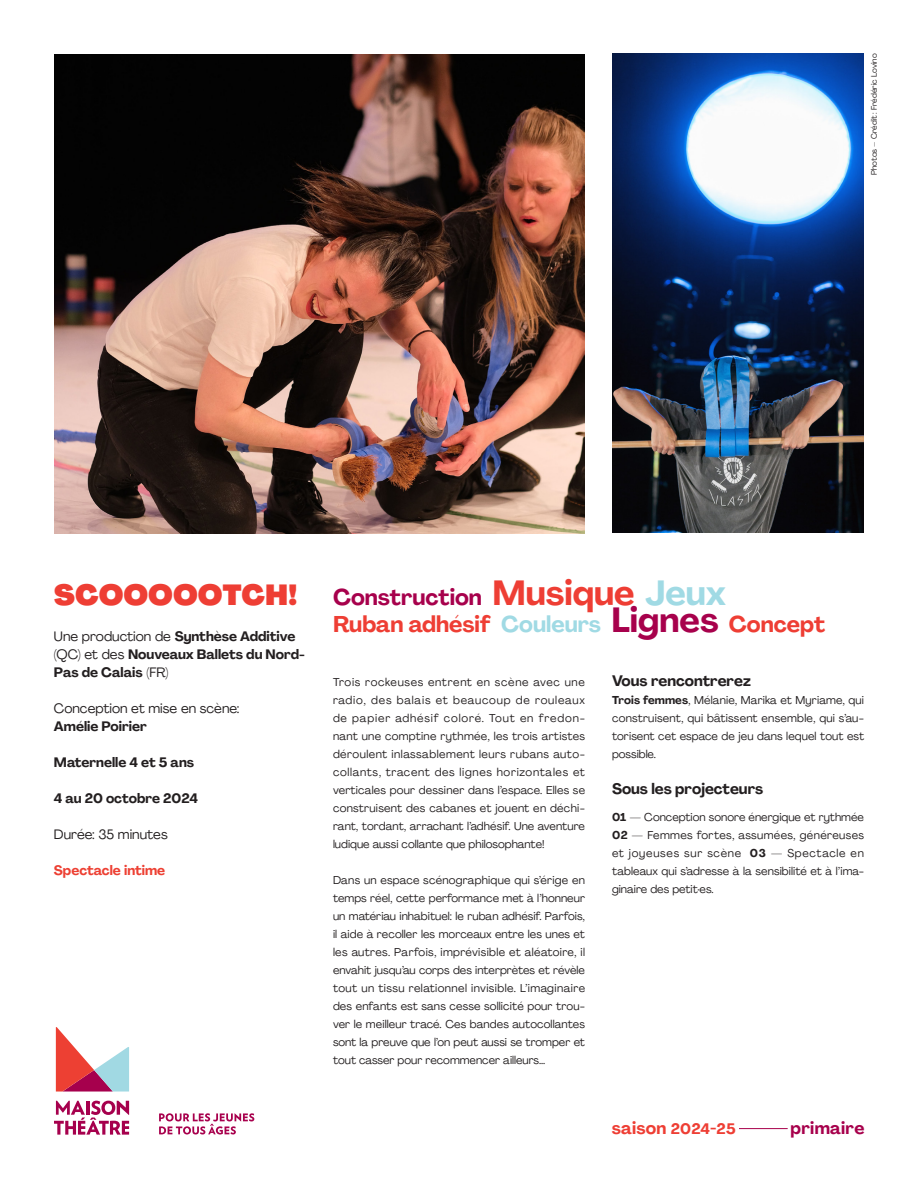
<style>
.page{position:relative;width:918px;height:1188px;background:#fff}
.page>*{position:absolute;margin:0;border:0;box-sizing:border-box;transform-origin:0 0}
.Titre_Fiches{font:28.5px "Agrandir Variable";color:#ee3e34}
.t1{font:22.5px/27px "Agrandir Variable";color:#ee3e34}
.t2{font:17.1px "Agrandir Variable";letter-spacing:.015em;color:#a7014c}
.Sous-titre{font:15px "Agrandir Variable";color:#231f20}
.Texte_courant{font:15px "Agrandir Variable";color:#231f20}
.t3{font:15px "Agrandir Variable";letter-spacing:.015em;color:#ee3e34}
.PRODUCTION{font:13.5px/18px "Agrandir Variable";color:#231f20}
.PRODUCTION-2{font:13.5px "Agrandir Variable";color:#ed4033}
.Texte_courant-2{font:11.25px/18px "Agrandir Variable";color:#231f20;text-align:justify}
.Crédits_photos{font:7.8px "Agrandir Variable";letter-spacing:.005em;color:#231f20}
.s1{color:#a7014c}
.s2{font-size:34.5px}
.s3{font-size:34.5px;color:#a0dae4}
.s4{color:#a0dae4}
.s5{font-size:34.5px;color:#a7014c}
.s6{font-size:17.1px}
</style>
<div class="page">
<img style="left:54px;top:54px;width:531px;height:479px">
<hr style="left:739px;top:1128px;width:49px;height:1px;background:#a7014c">
<svg style="left:159px;top:1113px;width:95px;height:22px"></svg>
<svg style="left:56px;top:1027px;width:73px;height:65px"></svg>
<svg style="left:54px;top:1101px;width:75px;height:34px"></svg>
<img style="left:612px;top:54px;width:252px;height:478px">
<p class="Crédits_photos" style="left:869px;top:175px;width:123px;rotate:-90deg">Photos – Crédit : Frédéric Lovino</p>
<p class="Titre_Fiches" style="left:54px;top:578px;width:245px">SCOOOOOTCH!</p>
<p class="PRODUCTION" style="left:54px;top:628px;width:253px">Une production de Synthèse Additive (QC) et des Nouveaux Ballets du Nord-<br>Pas de Calais (FR)</p>
<p class="PRODUCTION" style="left:54px;top:700px;width:187px">Conception et mise en scène:<br>Amélie Poirier</p>
<p class="PRODUCTION" style="left:54px;top:754px;width:142px">Maternelle 4 et 5 ans</p>
<p class="PRODUCTION" style="left:54px;top:790px;width:146px">4 au 20 octobre 2024</p>
<p class="PRODUCTION" style="left:54px;top:826px;width:115px">Durée: 35 minutes</p>
<p class="PRODUCTION-2" style="left:54px;top:862px;width:113px">Spectacle intime</p>
<p class="t1" style="left:333px;top:584px;width:494px"><span class="s1">Construction</span> <span class="s2">Musique</span> <span class="s3">Jeux<br></span>Ruban adhésif <span class="s4">Couleurs</span> <span class="s5">Lignes</span> Concept</p>
<p class="Texte_courant-2" style="left:333px;top:673px;width:254px">Trois rockeuses entrent en scène avec une radio, des balais et beaucoup de rouleaux de papier adhésif coloré. Tout en fredon&shy;nant une comptine rythmée, les trois artistes déroulent inlassablement leurs rubans auto&shy;collants, tracent des lignes horizontales et verticales pour dessiner dans l’espace. Elles se construisent des cabanes et jouent en déchi&shy;rant, tordant, arrachant l’adhésif. Une aventure ludique aussi collante que philosophante!</p>
<p class="Texte_courant-2" style="left:333px;top:871px;width:254px">Dans un espace scénographique qui s’érige en temps réel, cette performance met à l’honneur un matériau inhabituel: le ruban adhésif. Parfois, il aide à recoller les morceaux entre les unes et les autres. Parfois, imprévisible et aléatoire, il envahit jusqu’au corps des interprètes et révèle tout un tissu relationnel invisible. L’imaginaire des enfants est sans cesse sollicité pour trou&shy;ver le meilleur tracé. Ces bandes autocollantes sont la preuve que l’on peut aussi se tromper et tout casser pour recommencer ailleurs…</p>
<p class="Texte_courant" style="left:612px;top:672px;width:140px">Vous rencontrerez</p>
<p class="Texte_courant-2" style="left:612px;top:691px;width:254px">Trois femmes, Mélanie, Marika et Myriame, qui construisent, qui bâtissent ensemble, qui s’au&shy;torisent cet espace de jeu dans lequel tout est possible.</p>
<p class="Sous-titre" style="left:612px;top:780px;width:153px">Sous les projecteurs</p>
<p class="Texte_courant-2" style="left:612px;top:808px;width:254px">01 — Conception sonore énergique et rythmée 02 — Femmes fortes, assumées, généreuses et joyeuses sur scène 03 — Spectacle en tableaux qui s’adresse à la sensibilité et à l’ima&shy;ginaire des petit·es.</p>
<h3 class="t3" style="left:612px;top:1120px;width:125px"><span class="s6">saison</span> 2024-25</h3>
<h3 class="t2" style="left:791px;top:1118px;width:75px">primaire</h3>
</div>
